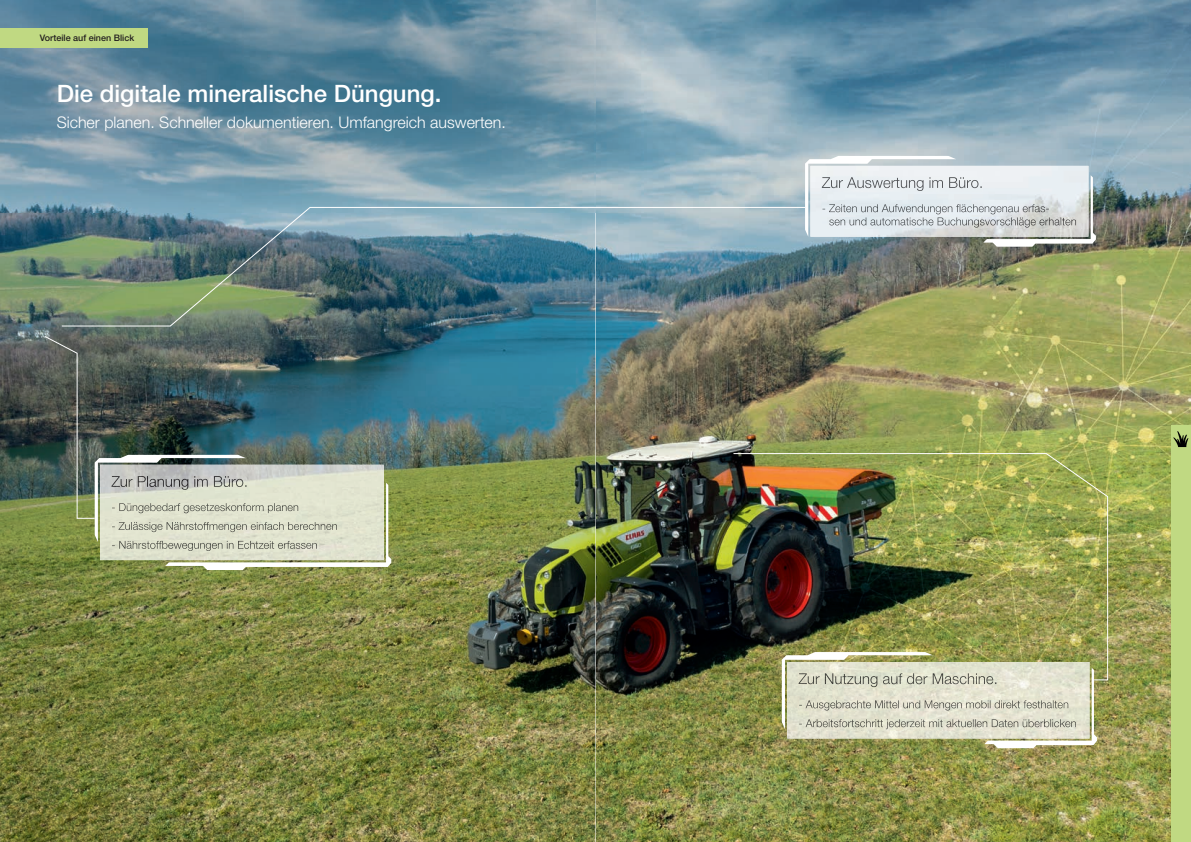
<style>
.page{position:relative;width:1191px;height:842px;background:#fff}
.page>*{position:absolute;margin:0;border:0;box-sizing:border-box;transform-origin:0 0}
.t1{font:500 24px "CLAAS Helvetica Neue";color:#fff}
.t2{font:300 16px "CLAAS Helvetica Neue";color:#fff}
.t3{font:500 9px "CLAAS Helvetica Neue";color:#231f20}
</style>
<div class="page">
<img style="left:595px;top:0;width:596px;height:842px">
<img style="left:0;top:213px;width:595px;height:629px">
<img style="left:0;top:0;width:643px;height:213px">
<svg style="left:983px;top:175px;width:113px;height:72px"></svg>
<svg style="left:805px;top:156px;width:151px;height:81px"></svg>
<img style="left:810px;top:166px;width:278px;height:71px">
<img style="left:822px;top:177px;width:159px;height:14px">
<img style="left:822px;top:204px;width:226px;height:10px">
<img style="left:829px;top:217px;width:247px;height:11px">
<div style="left:0;top:28px;width:147px;height:20px;background:#c0d982"></div>
<svg style="left:782px;top:681px;width:5px;height:48px"></svg>
<img style="left:787px;top:681px;width:197px;height:57px">
<img style="left:798px;top:681px;width:186px;height:6px">
<img style="left:799px;top:700px;width:185px;height:10px">
<img style="left:799px;top:719px;width:185px;height:10px">
<img style="left:44px;top:335px;width:347px;height:235px">
<img style="left:732px;top:453px;width:376px;height:228px">
<img style="left:61px;top:206px;width:745px;height:121px">
<div style="left:1171px;top:425px;width:20px;height:417px;background:#c0d982"></div>
<svg style="left:1173px;top:431px;width:15px;height:16px"></svg>
<svg style="left:984px;top:668px;width:113px;height:80px"></svg>
<p class="t3" style="left:40px;top:32px;width:96px">Vorteile auf einen Blick</p>
<h1 class="t1" style="left:57px;top:78px;width:386px">Die digitale mineralische Düngung.</h1>
<p class="t2" style="left:57px;top:112px;width:451px">Sicher planen. Schneller dokumentieren. Umfangreich auswerten.</p>
</div>
